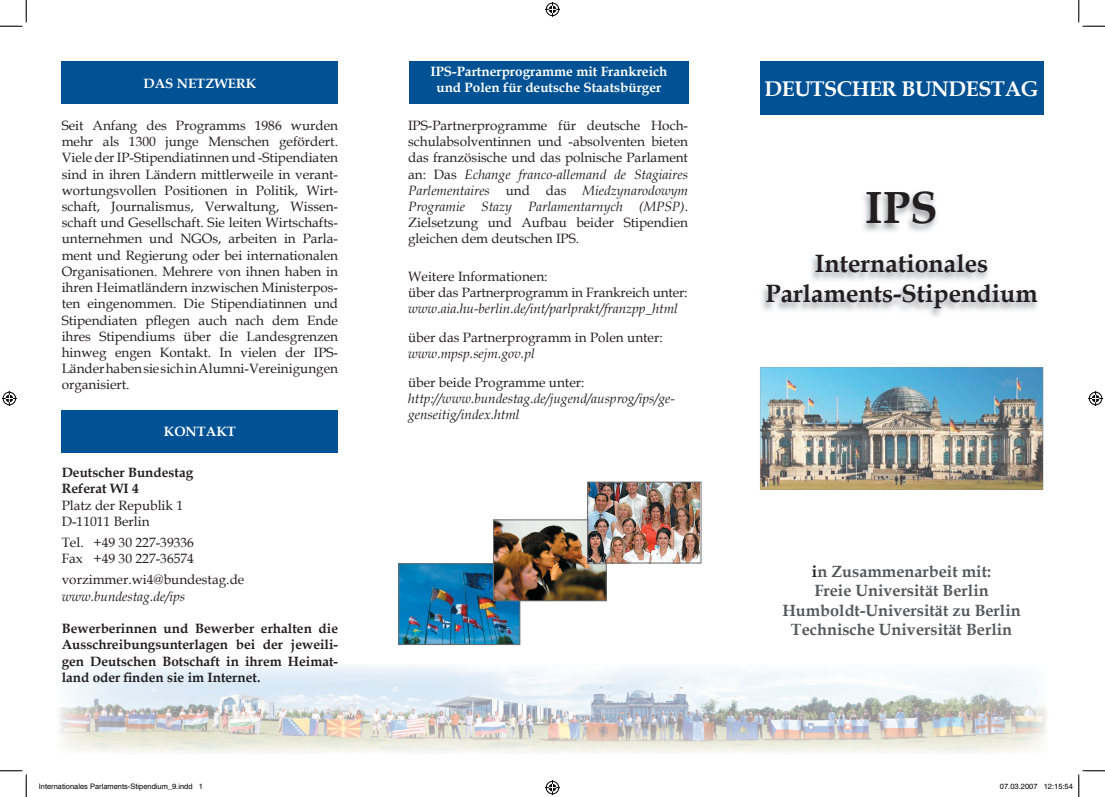
<style>
.page{position:relative;width:1105px;height:797px;background:#fff}
.page>*{position:absolute;margin:0;border:0;box-sizing:border-box;transform-origin:0 0}
.t1{font:700 45px "Book Antiqua";color:#231f20}
.t2{font:700 25px/30px "Book Antiqua";color:#231f20;text-align:center}
.t3{font:700 21.25px "Book Antiqua";letter-spacing:-.02em;color:#fff}
.t4{font:700 16.25px/19.5px "Book Antiqua";color:#57585a;text-align:center}
.t5{font:13.5px/16.2px "Book Antiqua";color:#231f20}
.t6{font:700 13.5px/16.2px "Book Antiqua";color:#231f20}
.t7{font:italic 13.5px/16.2px "Book Antiqua";color:#231f20}
.t8{font:700 13.5px/16.2px "Book Antiqua";color:#fff;text-align:center}
.t9{font:7.5px "Helvetica";color:#000}
.s1{font-style:italic}
.s2{color:#231f20}
</style>
<div class="page">
<img style="left:59px;top:666px;width:987px;height:87px">
<img style="left:401px;top:565px;width:117px;height:77px">
<div style="left:399px;top:563px;width:121px;height:81px;border:1px solid #6c6d70"></div>
<div style="left:760px;top:62px;width:283px;height:53px;background:#005294"></div>
<div style="left:62px;top:62px;width:276px;height:42px;background:#005294"></div>
<div style="left:62px;top:410px;width:276px;height:43px;background:#005294"></div>
<img style="left:495px;top:521px;width:109px;height:78px">
<div style="left:493px;top:519px;width:113px;height:82px;border:1px solid #6c6d70"></div>
<div style="left:409px;top:62px;width:280px;height:42px;background:#005294"></div>
<img style="left:589px;top:484px;width:110px;height:77px">
<div style="left:587px;top:482px;width:114px;height:81px;border:1px solid #6c6d70"></div>
<img style="left:760px;top:367px;width:283px;height:123px">
<img style="left:762px;top:193px;width:275px;height:124px">
<svg style="left:0;top:0;width:27px;height:27px"></svg>
<svg style="left:0;top:770px;width:27px;height:27px"></svg>
<svg style="left:1078px;top:0;width:27px;height:27px"></svg>
<svg style="left:545px;top:2px;width:15px;height:15px"></svg>
<svg style="left:545px;top:780px;width:15px;height:15px"></svg>
<svg style="left:2px;top:391px;width:15px;height:15px"></svg>
<svg style="left:1088px;top:391px;width:15px;height:15px"></svg>
<svg style="left:1078px;top:770px;width:27px;height:27px"></svg>
<p class="t8" style="left:143px;top:75px;width:114px">DAS NETZWERK</p>
<p class="t8" style="left:430px;top:63px;width:238px">IPS-Partnerprogramme mit Frankreich und Polen für deutsche Staatsbürger</p>
<p class="t5" style="left:62px;top:117px;width:278px;text-align:justify">Seit Anfang des Programms 1986 wurden mehr als 1300 junge Menschen gefördert.<br>Viele der IP-Stipendiatinnen und -Stipendiaten sind in ihren Ländern mittlerweile in verant&shy;wortungsvollen Positionen in Politik, Wirt&shy;schaft, Journalismus, Verwaltung, Wissen&shy;schaft und Gesellschaft. Sie leiten Wirtschafts&shy;unternehmen und NGOs, arbeiten in Parla&shy;ment und Regierung oder bei internationalen Organisationen. Mehrere von ihnen haben in ihren Heimatländern inzwischen Ministerpos&shy;ten eingenommen. Die Stipendiatinnen und Stipendiaten pflegen auch nach dem Ende ihres Stipendiums über die Landesgrenzen hinweg engen Kontakt. In vielen der IPS-Länder haben sie sich in Alumni-Vereinigungen organisiert.</p>
<p class="t5" style="left:408px;top:117px;width:281px;text-align:justify">IPS-Partnerprogramme für deutsche Hoch&shy;schulabsolventinnen und -absolventen bieten das französische und das polnische Parlament an: Das <span class="s1">Echange franco-allemand de Stagiaires Parlementaires</span> und das <span class="s1">Miedzynarodowym Programie Stazy Parlamentarnych (MPSP)</span>.<br>Zielsetzung und Aufbau beider Stipendien gleichen dem deutschen IPS.</p>
<p class="t5" style="left:408px;top:268px;width:281px">Weitere Informationen:<br>über das Partnerprogramm in Frankreich unter:</p>
<p class="t7" style="left:408px;top:300px;width:271px">www.aia.hu-berlin.de/int/parlprakt/franzpp_html</p>
<p class="t5" style="left:408px;top:329px;width:256px">über das Partnerprogramm in Polen unter:</p>
<p class="t7" style="left:408px;top:345px;width:128px">www.mpsp.sejm.gov.pl</p>
<p class="t5" style="left:408px;top:374px;width:178px">über beide Programme unter:</p>
<p class="t7" style="left:408px;top:390px;width:268px">http://www.bundestag.de/jugend/ausprog/ips/ge&shy;genseitig/index.html</p>
<p class="t8" style="left:164px;top:424px;width:74px">KONTAKT</p>
<p class="t6" style="left:62px;top:464px;width:133px">Deutscher Bundestag<br>Referat WI 4</p>
<p class="t5" style="left:62px;top:496px;width:123px">Platz der Republik 1<br>D-11011 Berlin</p>
<p class="t5" style="left:62px;top:534px;width:134px">Tel. +49 30 227-39336<br>Fax +49 30 227-36574</p>
<p class="t5" style="left:62px;top:571px;width:184px">vorzimmer.wi4@bundestag.de</p>
<p class="t7" style="left:62px;top:587px;width:125px">www.bundestag.de/ips</p>
<p class="t6" style="left:62px;top:620px;width:278px;text-align:justify">Bewerberinnen und Bewerber erhalten die Ausschreibungsunterlagen bei der jeweili&shy;gen Deutschen Botschaft in ihrem Heimat&shy;land oder finden sie im Internet.</p>
<h3 class="t3" style="left:765px;top:74px;width:275px">DEUTSCHER BUNDESTAG</h3>
<h1 class="t1" style="left:865px;top:177px;width:74px">IPS</h1>
<h2 class="t2" style="left:765px;top:248px;width:274px">Internationales<br>Parlaments-Stipendium</h2>
<p class="t4" style="left:782px;top:561px;width:240px"><span class="s2">i</span>n Zusammenarbeit mit:<br>Freie Universität Berlin<br>Humboldt-Universität zu Berlin<br>Technische Universität Berlin</p>
<p class="t9" style="left:39px;top:782px;width:166px">Internationales Parlaments-Stipendium_9.indd 1</p>
<p class="t9" style="left:1000px;top:782px;width:74px">07.03.2007 12:15:54</p>
</div>
